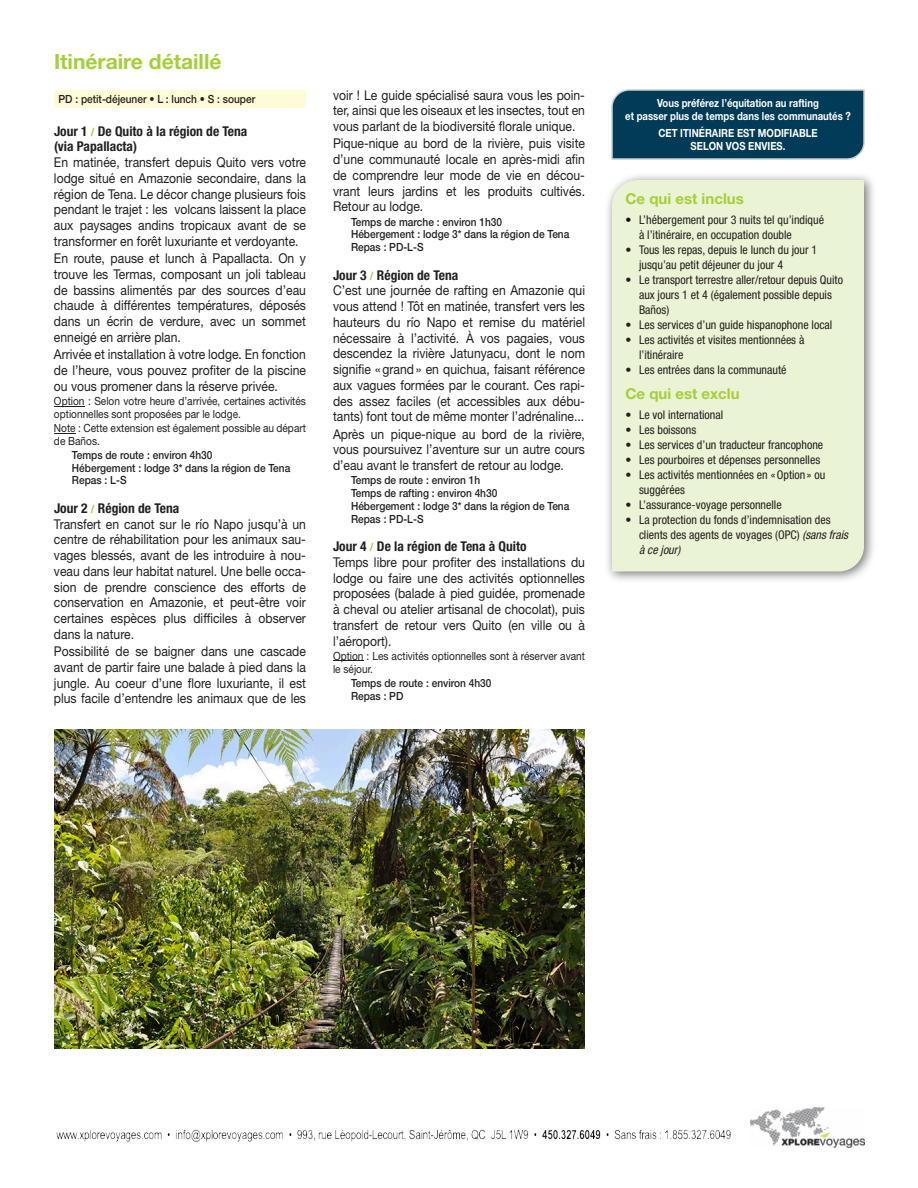
<style>
.page{position:relative;width:918px;height:1188px;background:#fff}
.page>*{position:absolute;margin:0;border:0;box-sizing:border-box;transform-origin:0 0}
.t1{font:700 21px "Helvetica Neue LT Std";color:#a6ce39}
.t2{font:700 15px "Helvetica Neue LT Std";color:#a6ce39}
.t3{font:13.5px/15.8px "Helvetica Neue LT Std";color:#231f20;text-align:justify;scale:.9 1}
.t4{font:700 condensed 13.5px/15.8px "Helvetica Neue LT Std";color:#231f20}
.t5{font:condensed 12px/15px "Helvetica Neue LT Std";color:#231f20}
.t6{font:500 11.25px/12.8px "Helvetica Neue LT Std";color:#231f20;scale:.9 1}
.t7{font:11.25px/12.8px "Helvetica Neue LT Std";color:#231f20;scale:.9 1}
.t8{font:700 11.25px/12.8px "Helvetica Neue LT Std";color:#fff;text-align:center;scale:.85 1}
.s1{font-weight:700;font-stretch:condensed}
.s2{font-weight:700;font-stretch:condensed;font-size:11.25px;color:#a6ce39}
.s3{font-size:11.25px;color:#a6ce39}
.s4{color:#080704}
.s5{font-style:italic}
</style>
<div class="page">
<hr style="left:54px;top:406px;width:31px;height:1px;background:#231f20">
<svg style="left:54px;top:433px;width:22px;height:1px"></svg>
<hr style="left:333px;top:661px;width:31px;height:1px;background:#231f20">
<img style="left:56px;top:1108px;width:808px;height:40px">
<div style="left:54px;top:90px;width:252px;height:18px;background:#fffbd6"></div>
<svg style="left:611px;top:89px;width:254px;height:71px;background:#0e4560"></svg>
<img style="left:607px;top:175px;width:267px;height:405px">
<div style="left:612px;top:180px;width:252px;height:392px;background:#eaf3d4"></div>
<img style="left:54px;top:729px;width:531px;height:320px">
<h1 class="t1" style="left:54px;top:54px;width:169px">Itinéraire détaillé</h1>
<p class="t6" style="left:58px;top:94px;width:220px">PD : petit-déjeuner • L : lunch • S : souper</p>
<p class="t8" style="left:625px;top:98px;width:267px">Vous préférez l’équitation au rafting<br>et passer plus de temps dans les communautés ?</p>
<p class="t8" style="left:658px;top:128px;width:189px">CET ITINÉRAIRE EST MODIFIABLE<br>SELON VOS ENVIES.</p>
<p class="t3" style="left:333px;top:89px;width:282px">voir ! Le guide spécialisé saura vous les poin&shy;ter, ainsi que les oiseaux et les insectes, tout en vous parlant de la biodiversité florale unique.</p>
<p class="t3" style="left:333px;top:138px;width:282px">Pique-nique au bord de la rivière, puis visite d’une communauté locale en après-midi afin de comprendre leur mode de vie en décou&shy;vrant leurs jardins et les produits cultivés.<br>Retour au lodge.</p>
<p class="t6" style="left:351px;top:217px;width:244px">Temps de marche : environ 1h30<br>Hébergement : lodge 3* dans la région de Tena<br>Repas : PD-L-S</p>
<p class="t3" style="left:333px;top:269px;width:282px;text-align:left"><span class="s1">Jour 3</span> <span class="s2">/</span> <span class="s1">Région de Tena<br></span>C’est une journée de rafting en Amazonie qui vous attend ! Tôt en matinée, transfert vers les hauteurs du río Napo et remise du matériel nécessaire à l’activité. À vos pagaies, vous descendez la rivière Jatunyacu, dont le nom signifie « grand » en quichua, faisant référence aux vagues formées par le courant. Ces rapi&shy;des assez faciles (et accessibles aux débu&shy;tants) font tout de même monter l’adrénaline...</p>
<p class="t3" style="left:333px;top:428px;width:282px">Après un pique-nique au bord de la rivière, vous poursuivez l’aventure sur un autre cours d’eau avant le transfert de retour au lodge.</p>
<p class="t6" style="left:351px;top:476px;width:244px">Temps de route : environ 1h<br>Temps de rafting : environ 4h30<br>Hébergement : lodge 3* dans la région de Tena<br>Repas : PD-L-S</p>
<p class="t3" style="left:333px;top:540px;width:282px;text-align:left"><span class="s1">Jour 4</span> <span class="s2">/</span> <span class="s1">De la région de Tena à Quito<br></span>Temps libre pour profiter des installations du lodge ou faire une des activités optionnelles proposées (balade à pied guidée, promenade à cheval ou atelier artisanal de chocolat), puis transfert de retour vers Quito (en ville ou à l’aéroport).</p>
<p class="t7" style="left:333px;top:651px;width:282px">Option : Les activités optionnelles sont à réserver avant le séjour.</p>
<p class="t6" style="left:351px;top:678px;width:158px">Temps de route : environ 4h30<br>Repas : PD</p>
<p class="t4" style="left:54px;top:125px;width:195px">Jour 1 <span class="s3">/</span> De Quito à la région de Tena (via Papallacta)</p>
<p class="t3" style="left:54px;top:156px;width:282px">En matinée, transfert depuis Quito vers votre lodge situé en Amazonie secondaire, dans la région de Tena. Le décor change plusieurs fois pendant le trajet : les volcans laissent la place aux paysages andins tropicaux avant de se transformer en forêt luxuriante et verdoyante.</p>
<p class="t3" style="left:54px;top:252px;width:282px">En route, pause et lunch à Papallacta. On y trouve les Termas, composant un joli tableau de bassins alimentés par des sources d’eau chaude à différentes températures, déposés dans un écrin de verdure, avec un sommet enneigé en arrière plan.</p>
<p class="t3" style="left:54px;top:348px;width:282px">Arrivée et installation à votre lodge. En fonction de l’heure, vous pouvez profiter de la piscine ou vous promener dans la réserve privée.</p>
<p class="t7" style="left:54px;top:396px;width:282px">Option : Selon votre heure d’arrivée, certaines activités optionnelles sont proposées par le lodge.</p>
<p class="t7" style="left:54px;top:423px;width:282px">Note : Cette extension est également possible au départ de Baños.</p>
<p class="t6" style="left:72px;top:450px;width:244px">Temps de route : environ 4h30<br>Hébergement : lodge 3* dans la région de Tena<br>Repas : L-S</p>
<p class="t3" style="left:54px;top:502px;width:282px;text-align:left"><span class="s1">Jour 2</span> <span class="s2">/</span> <span class="s1">Région de Tena<br></span>Transfert en canot sur le río Napo jusqu’à un centre de réhabilitation pour les animaux sau&shy;vages blessés, avant de les introduire à nou&shy;veau dans leur habitat naturel. Une belle occa&shy;sion de prendre conscience des efforts de conservation en Amazonie, et peut-être voir certaines espèces plus difficiles à observer dans la nature.</p>
<p class="t3" style="left:54px;top:645px;width:282px">Possibilité de se baigner dans une cascade avant de partir faire une balade à pied dans la jungle. Au coeur d’une flore luxuriante, il est plus facile d’entendre les animaux que de les</p>
<p class="t2" style="left:626px;top:194px;width:120px">Ce qui est inclus</p>
<p class="t5" style="left:639px;top:214px;width:186px;text-indent:-14px"><span class="s4">•</span> L’hébergement pour 3 nuits tel qu’indiqué à l’itinéraire, en occupation double</p>
<p class="t5" style="left:639px;top:244px;width:180px;text-indent:-14px">• Tous les repas, depuis le lunch du jour 1 jusqu’au petit déjeuner du jour 4</p>
<p class="t5" style="left:639px;top:274px;width:206px;text-indent:-14px">• Le transport terrestre aller/retour depuis Quito aux jours 1 et 4 (également possible depuis<br>Baños)</p>
<p class="t5" style="left:626px;top:319px;width:208px">• Les services d’un guide hispanophone local</p>
<p class="t5" style="left:639px;top:334px;width:167px;text-indent:-14px">• Les activités et visites mentionnées à l’itinéraire</p>
<p class="t5" style="left:626px;top:364px;width:162px">• Les entrées dans la communauté</p>
<p class="t2" style="left:626px;top:389px;width:116px">Ce qui est exclu</p>
<p class="t5" style="left:626px;top:409px;width:99px">• Le vol international</p>
<p class="t5" style="left:626px;top:424px;width:72px">• Les boissons</p>
<p class="t5" style="left:626px;top:439px;width:199px">• Les services d’un traducteur francophone</p>
<p class="t5" style="left:626px;top:454px;width:196px">• Les pourboires et dépenses personnelles</p>
<p class="t5" style="left:639px;top:469px;width:188px;text-indent:-14px">• Les activités mentionnées en « Option » ou suggérées</p>
<p class="t5" style="left:626px;top:499px;width:158px">• L’assurance-voyage personnelle</p>
<p class="t5" style="left:639px;top:514px;width:211px;text-indent:-14px">• La protection du fonds d’indemnisation des clients des agents de voyages (OPC) <span class="s5">(sans frais à ce jour)</span></p>
</div>
